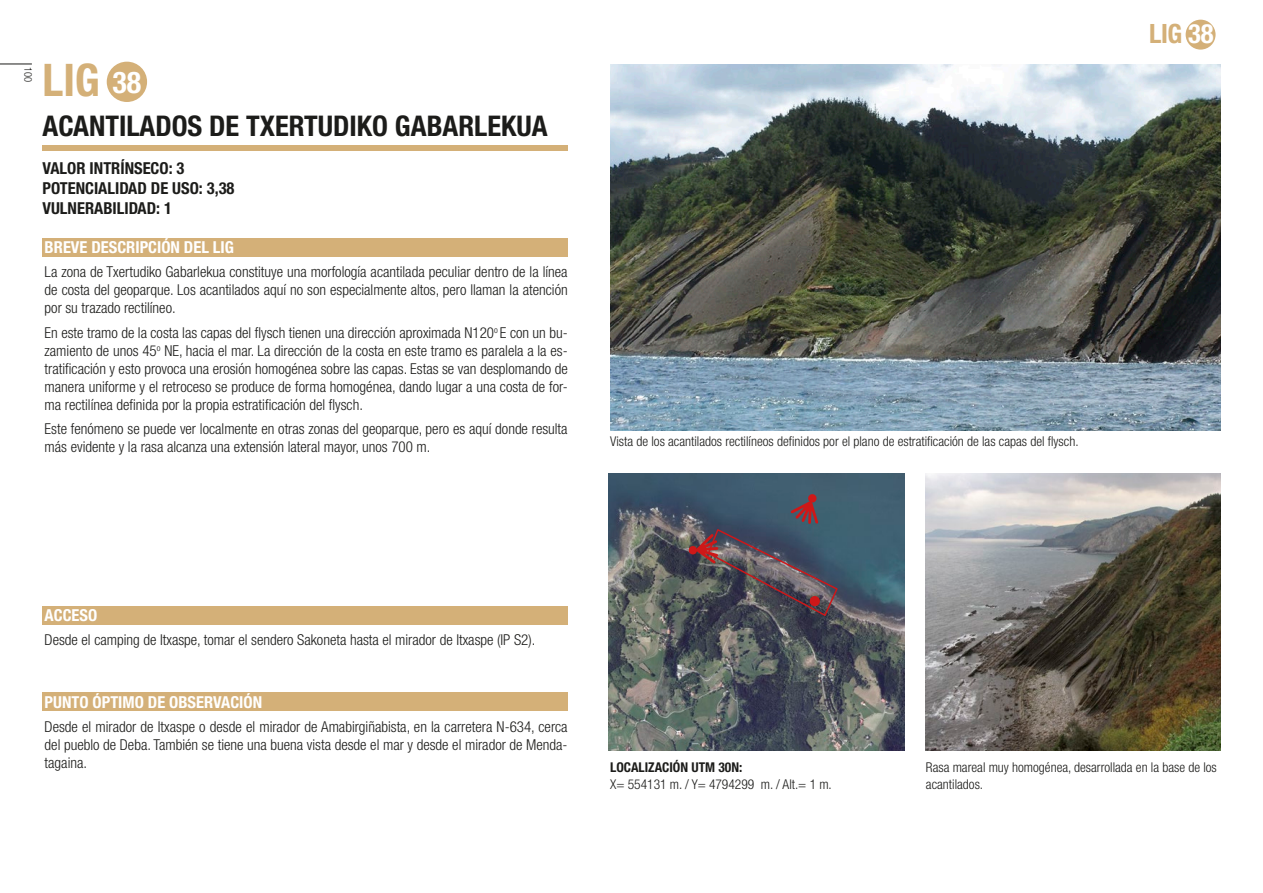
<style>
.page{position:relative;width:1263px;height:893px;background:#fff}
.page>*{position:absolute;margin:0;border:0;box-sizing:border-box;transform-origin:0 0}
.t1{font:700 condensed 45px "Helvetica Neue LT Std";color:#d4b078}
.t2{font:700 condensed 30px "Helvetica Neue LT Std";color:#fff}
.t3{font:700 condensed 28.5px "Helvetica Neue LT Std";color:#1c1c1a}
.t4{font:700 condensed 26.55px "Helvetica Neue LT Std";color:#d4b078}
.t5{font:700 condensed 16.5px/20px "Helvetica Neue LT Std";color:#1c1c1a}
.t6{font:700 condensed 16.5px "Helvetica Neue LT Std";color:#fff}
.t7{font:300 condensed 15px/18px "Helvetica Neue LT Std";color:#1c1c1a;text-align:justify}
.t8{font:300 condensed 13.5px/16.2px "Helvetica Neue LT Std";color:#1c1c1a}
.t9{font:700 condensed 13.5px "Helvetica Neue LT Std";color:#1c1c1a}
.t10{font:300 condensed 10.5px "Helvetica Neue LT Std";color:#1c1c1a}
.s1{color:#fff}
</style>
<div class="page">
<hr style="left:0;top:64px;width:32px;height:1px;background:#1c1c1a">
<img style="left:926px;top:474px;width:294px;height:277px">
<img style="left:608px;top:474px;width:297px;height:277px">
<img style="left:611px;top:65px;width:610px;height:365px">
<div style="left:43px;top:238px;width:525px;height:18px;background:#d4b078"></div>
<div style="left:43px;top:146px;width:525px;height:5px;background:#d4b078"></div>
<div style="left:43px;top:606px;width:525px;height:18px;background:#d4b078"></div>
<div style="left:43px;top:693px;width:525px;height:18px;background:#d4b078"></div>
<div style="left:688px;top:546px;width:9px;height:9px;background:#ce1818;border-radius:50%"></div>
<svg style="left:697px;top:494px;width:142px;height:123px;background:#51515e"></svg>
<div style="left:107px;top:62px;width:40px;height:40px;background:#d4b078;border-radius:50%"></div>
<div style="left:1185px;top:20px;width:30px;height:30px;background:#d4b078;border-radius:50%"></div>
<p class="t10" style="left:34px;top:67px;width:17px;rotate:90deg">100</p>
<h1 class="t1" style="left:43px;top:53px;width:59px">LIG</h1>
<h3 class="t3" style="left:43px;top:109px;width:507px">ACANTILADOS DE TXERTUDIKO GABARLEKUA</h3>
<h2 class="t2" style="left:112px;top:64px;width:30px">38</h2>
<p class="t5" style="left:43px;top:158px;width:193px">VALOR INTRÍNSECO: 3<br>POTENCIALIDAD DE USO: 3,38<br>VULNERABILIDAD: 1</p>
<p class="t6" style="left:45px;top:237px;width:191px">BREVE DESCRIPCIÓN DEL LIG</p>
<p class="t7" style="left:45px;top:263px;width:525px">La zona de Txertudiko Gabarlekua constituye una morfología acantilada peculiar dentro de la línea de costa del geoparque. Los acantilados aquí no son especialmente altos, pero llaman la atención por su trazado rectilíneo.</p>
<p class="t7" style="left:45px;top:323px;width:525px">En este tramo de la costa las capas del flysch tienen una dirección aproximada N120<sup>o</sup> E con un bu&shy;zamiento de unos 45<sup>o</sup> NE, hacia el mar. La dirección de la costa en este tramo es paralela a la es&shy;tratificación y esto provoca una erosión homogénea sobre las capas. Estas se van desplomando de manera uniforme y el retroceso se produce de forma homogénea, dando lugar a una costa de for&shy;ma rectilínea definida por la propia estratificación del flysch.</p>
<p class="t7" style="left:45px;top:420px;width:524px">Este fenómeno se puede ver localmente en otras zonas del geoparque, pero es aquí donde resulta más evidente y la rasa alcanza una extensión lateral mayor, unos 700 m.</p>
<p class="t8" style="left:610px;top:433px;width:470px">Vista de los acantilados rectilíneos definidos por el plano de estratificación de las capas del flysch.</p>
<h3 class="t4" style="left:1149px;top:18px;width:66px">LIG <span class="s1">38</span></h3>
<p class="t6" style="left:45px;top:605px;width:54px">ACCESO</p>
<p class="t7" style="left:45px;top:631px;width:492px">Desde el camping de Itxaspe, tomar el sendero Sakoneta hasta el mirador de Itxaspe (IP S2).</p>
<p class="t6" style="left:45px;top:692px;width:219px">PUNTO ÓPTIMO DE OBSERVACIÓN</p>
<p class="t7" style="left:45px;top:718px;width:524px">Desde el mirador de Itxaspe o desde el mirador de Amabirgiñabista, en la carretera N-634, cerca del pueblo de Deba. También se tiene una buena vista desde el mar y desde el mirador de Menda&shy;tagaina.</p>
<p class="t9" style="left:610px;top:759px;width:134px">LOCALIZACIÓN UTM 30N:</p>
<p class="t8" style="left:610px;top:775px;width:223px">X= 554131 m. / Y= 4794299 m. / Alt.= 1 m.</p>
<p class="t8" style="left:926px;top:759px;width:292px">Rasa mareal muy homogénea, desarrollada en la base de los acantilados.</p>
</div>
